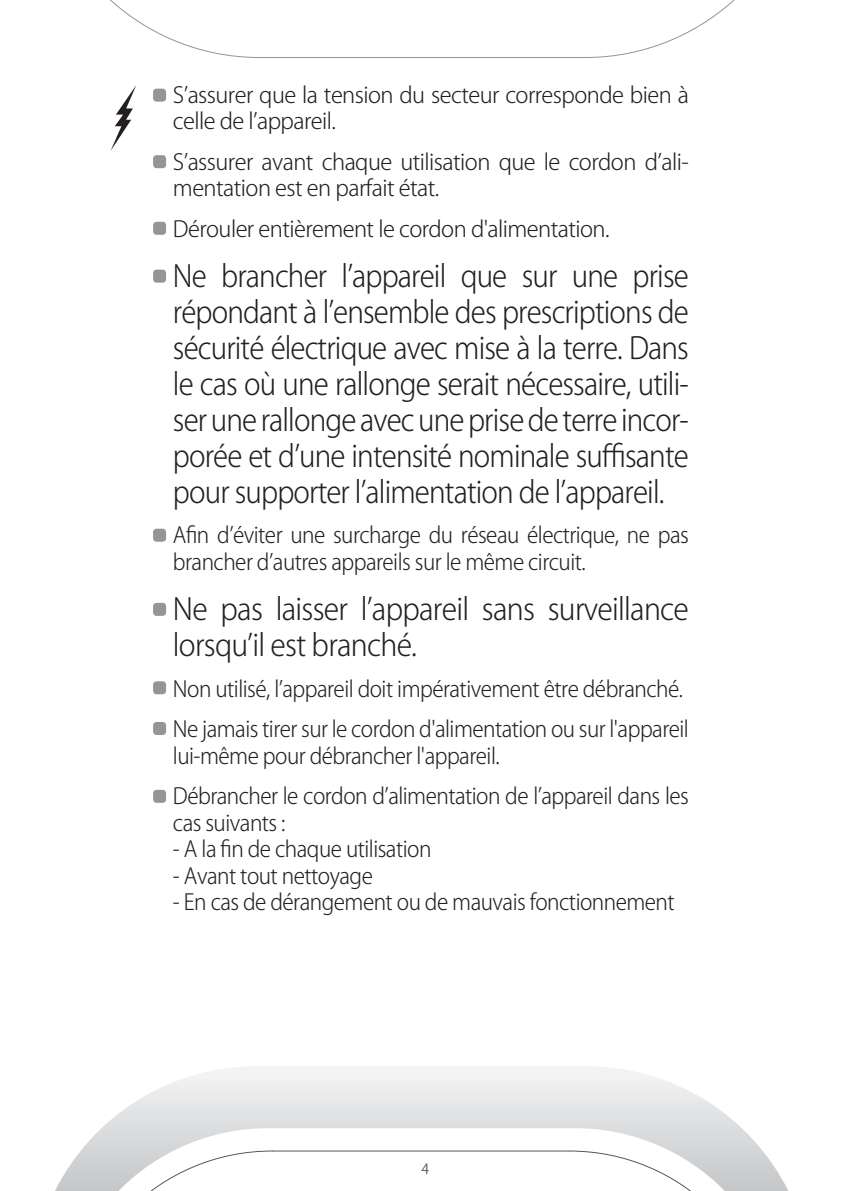
<style>
.page{position:relative;width:842px;height:1191px;background:#fff}
.page>*{position:absolute;margin:0;border:0;box-sizing:border-box;transform-origin:0 0}
.t1{font:300 30px/36px "Koz Go Pro";letter-spacing:-.025em;color:#231f20;text-align:justify;scale:.93 1}
.t2{font:300 30px/36px "Koz Go Pro";letter-spacing:-.025em;color:#231f20;scale:.95 1}
.t3{font:300 22px/40.6px "Koz Go Pro";letter-spacing:-.025em;color:#231f20;scale:.95 1}
.t4{font:300 22px/26.4px "Koz Go Pro";letter-spacing:-.025em;color:#231f20}
.t5{font:14px "Koz Go Pro";color:#57585a}
</style>
<div class="page">
<svg style="left:110px;top:0;width:625px;height:58px"></svg>
<svg style="left:55px;top:1066px;width:733px;height:125px"></svg>
<svg style="left:58px;top:1128px;width:727px;height:63px"></svg>
<svg style="left:68px;top:1150px;width:705px;height:41px"></svg>
<div style="left:153px;top:89px;width:13px;height:13px;background:#939598;border-radius:3px"></div>
<div style="left:153px;top:155px;width:13px;height:13px;background:#939598;border-radius:3px"></div>
<div style="left:153px;top:222px;width:13px;height:13px;background:#939598;border-radius:3px"></div>
<div style="left:153px;top:270px;width:13px;height:13px;background:#939598;border-radius:3px"></div>
<div style="left:153px;top:529px;width:13px;height:13px;background:#939598;border-radius:3px"></div>
<div style="left:153px;top:603px;width:13px;height:13px;background:#939598;border-radius:3px"></div>
<div style="left:153px;top:681px;width:13px;height:13px;background:#939598;border-radius:3px"></div>
<div style="left:153px;top:790px;width:13px;height:13px;background:#939598;border-radius:3px"></div>
<div style="left:153px;top:722px;width:13px;height:13px;background:#939598;border-radius:3px"></div>
<svg style="left:111px;top:85px;width:25px;height:65px"></svg>
<p class="t4" style="left:173px;top:81px;width:517px">S’assurer que la tension du secteur corresponde bien à celle de l’appareil.</p>
<p class="t4" style="left:173px;top:148px;width:517px">S’assurer avant chaque utilisation que le cordon d’ali&shy;mentation est en parfait état.</p>
<p class="t4" style="left:173px;top:215px;width:438px">Dérouler entièrement le cordon d'alimentation.</p>
<p class="t1" style="left:173px;top:258px;width:556px">Ne brancher l’appareil que sur une prise répondant à l’ensemble des prescriptions de sécurité électrique avec mise à la terre. Dans le cas où une rallonge serait nécessaire, utili&shy;ser une rallonge avec une prise de terre incor&shy;porée et d’une intensité nominale suffisante pour supporter l’alimentation de l’appareil.</p>
<p class="t3" style="left:173px;top:522px;width:545px;line-height:26.4px">Afin d’éviter une surcharge du réseau électrique, ne pas brancher d’autres appareils sur le même circuit.</p>
<h1 class="t2" style="left:173px;top:591px;width:545px">Ne pas laisser l’appareil sans surveillance lorsqu’il est branché.</h1>
<p class="t3" style="left:173px;top:668px;width:545px">Non utilisé, l’appareil doit impérativement être débranché.<br>Ne jamais tirer sur le cordon d'alimentation ou sur l'appareil</p>
<p class="t3" style="left:173px;top:735px;width:545px">lui-même pour débrancher l'appareil.<br>Débrancher le cordon d’alimentation de l’appareil dans les</p>
<p class="t3" style="left:173px;top:802px;width:120px">cas suivants :</p>
<p class="t3" style="left:173px;top:829px;width:274px">- A la fin de chaque utilisation</p>
<p class="t3" style="left:173px;top:855px;width:212px">- Avant tout nettoyage</p>
<p class="t3" style="left:173px;top:881px;width:530px">- En cas de dérangement ou de mauvais fonctionnement</p>
<p class="t5" style="left:421px;top:1159px;width:9px">4</p>
</div>
